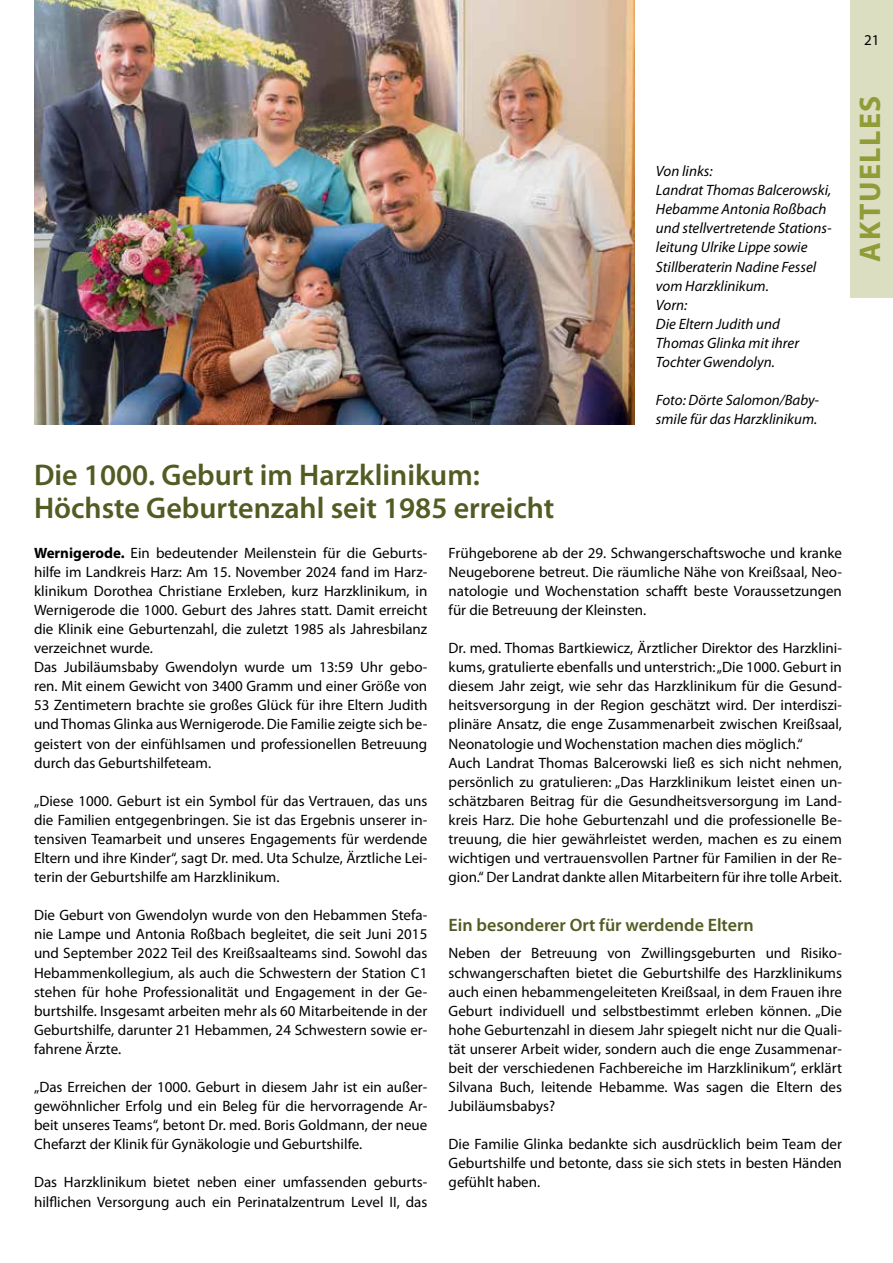
<style>
.page{position:relative;width:893px;height:1263px;background:#fff}
.page>*{position:absolute;margin:0;border:0;box-sizing:border-box;transform-origin:0 0}
.t1{font:600 30px/33px "Myriad Pro";color:#515c23}
.t2{font:700 30px "Myriad Pro";letter-spacing:.05em;color:#909c38}
.t3{font:600 18px "Myriad Pro";color:#515c23}
.t4{font:15px/19px "Myriad Pro";color:#000;text-align:justify}
.t5{font:italic 15px/19px "Myriad Pro";color:#000}
.s1{font-weight:700}
</style>
<div class="page">
<div style="left:850px;top:0;width:43px;height:298px;background:#dcdec2"></div>
<img style="left:34px;top:0;width:601px;height:424px">
<p class="t4" style="left:864px;top:30px;width:17px">21</p>
<p class="t5" style="left:656px;top:161px;width:177px">Von links:<br>Landrat Thomas Balcerowski,<br>Hebamme Antonia Roßbach und stellvertretende Stations&shy;leitung Ulrike Lippe sowie<br>Stillberaterin Nadine Fessel vom Harzklinikum.<br>Vorn:<br>Die Eltern Judith und<br>Thomas Glinka mit ihrer<br>Tochter Gwendolyn.</p>
<p class="t5" style="left:656px;top:390px;width:165px">Foto: Dörte Salomon/Baby&shy;smile für das Harzklinikum.</p>
<h1 class="t1" style="left:34px;top:457px;width:522px">Die 1000. Geburt im Harzklinikum:<br>Höchste Geburtenzahl seit 1985 erreicht</h1>
<p class="t4" style="left:34px;top:543px;width:395px;text-align:left"><span class="s1">Wernigerode.</span> Ein bedeutender Meilenstein für die Geburts&shy;hilfe im Landkreis Harz: Am 15. November 2024 fand im Harz&shy;klinikum Dorothea Christiane Erxleben, kurz Harzklinikum, in Wernigerode die 1000. Geburt des Jahres statt. Damit erreicht die Klinik eine Geburtenzahl, die zuletzt 1985 als Jahresbilanz verzeichnet wurde.<br>Das Jubiläumsbaby Gwendolyn wurde um 13:59 Uhr gebo&shy;ren. Mit einem Gewicht von 3400 Gramm und einer Größe von 53 Zentimetern brachte sie großes Glück für ihre Eltern Judith und Thomas Glinka aus Wernigerode. Die Familie zeigte sich be&shy;geistert von der einfühlsamen und professionellen Betreuung durch das Geburtshilfeteam.</p>
<p class="t4" style="left:34px;top:791px;width:395px">„Diese 1000. Geburt ist ein Symbol für das Vertrauen, das uns die Familien entgegenbringen. Sie ist das Ergebnis unserer in&shy;tensiven Teamarbeit und unseres Engagements für werdende Eltern und ihre Kinder“, sagt Dr. med. Uta Schulze, Ärztliche Lei&shy;terin der Geburtshilfe am Harzklinikum.</p>
<p class="t4" style="left:34px;top:905px;width:395px">Die Geburt von Gwendolyn wurde von den Hebammen Stefa&shy;nie Lampe und Antonia Roßbach begleitet, die seit Juni 2015 und September 2022 Teil des Kreißsaalteams sind. Sowohl das Hebammenkollegium, als auch die Schwestern der Station C1 stehen für hohe Professionalität und Engagement in der Ge&shy;burtshilfe. Insgesamt arbeiten mehr als 60 Mitarbeitende in der Geburtshilfe, darunter 21 Hebammen, 24 Schwestern sowie er&shy;fahrene Ärzte.</p>
<p class="t4" style="left:34px;top:1077px;width:395px">„Das Erreichen der 1000. Geburt in diesem Jahr ist ein außer&shy;gewöhnlicher Erfolg und ein Beleg für die hervorragende Ar&shy;beit unseres Teams“, betont Dr. med. Boris Goldmann, der neue Chefarzt der Klinik für Gynäkologie und Geburtshilfe.</p>
<p class="t4" style="left:34px;top:1173px;width:395px">Das Harzklinikum bietet neben einer umfassenden geburts&shy;hilflichen Versorgung auch ein Perinatalzentrum Level II, das</p>
<p class="t4" style="left:449px;top:543px;width:395px">Frühgeborene ab der 29. Schwangerschaftswoche und kranke Neugeborene betreut. Die räumliche Nähe von Kreißsaal, Neo&shy;natologie und Wochenstation schafft beste Voraussetzungen für die Betreuung der Kleinsten.</p>
<p class="t4" style="left:449px;top:638px;width:395px;text-align:left">Dr. med. Thomas Bartkiewicz, Ärztlicher Direktor des Harzklini&shy;kums, gratulierte ebenfalls und unterstrich: „Die 1000. Geburt in diesem Jahr zeigt, wie sehr das Harzklinikum für die Gesund&shy;heitsversorgung in der Region geschätzt wird. Der interdiszi&shy;plinäre Ansatz, die enge Zusammenarbeit zwischen Kreißsaal, Neonatologie und Wochenstation machen dies möglich.“<br>Auch Landrat Thomas Balcerowski ließ es sich nicht nehmen, persönlich zu gratulieren: „Das Harzklinikum leistet einen un&shy;schätzbaren Beitrag für die Gesundheitsversorgung im Land&shy;kreis Harz. Die hohe Geburtenzahl und die professionelle Be&shy;treuung, die hier gewährleistet werden, machen es zu einem wichtigen und vertrauensvollen Partner für Familien in der Re&shy;gion.“ Der Landrat dankte allen Mitarbeitern für ihre tolle Arbeit.</p>
<p class="t3" style="left:449px;top:914px;width:307px">Ein besonderer Ort für werdende Eltern</p>
<p class="t4" style="left:449px;top:944px;width:395px">Neben der Betreuung von Zwillingsgeburten und Risiko&shy;schwangerschaften bietet die Geburtshilfe des Harzklinikums auch einen hebammengeleiteten Kreißsaal, in dem Frauen ihre Geburt individuell und selbstbestimmt erleben können. „Die hohe Geburtenzahl in diesem Jahr spiegelt nicht nur die Quali&shy;tät unserer Arbeit wider, sondern auch die enge Zusammenar&shy;beit der verschiedenen Fachbereiche im Harzklinikum“, erklärt Silvana Buch, leitende Hebamme. Was sagen die Eltern des Jubiläumsbabys?</p>
<p class="t4" style="left:449px;top:1134px;width:395px">Die Familie Glinka bedankte sich ausdrücklich beim Team der Geburtshilfe und betonte, dass sie sich stets in besten Händen gefühlt haben.</p>
<h1 class="t2" style="left:850px;top:261px;width:168px;rotate:-90deg">AKTUELLES</h1>
</div>
